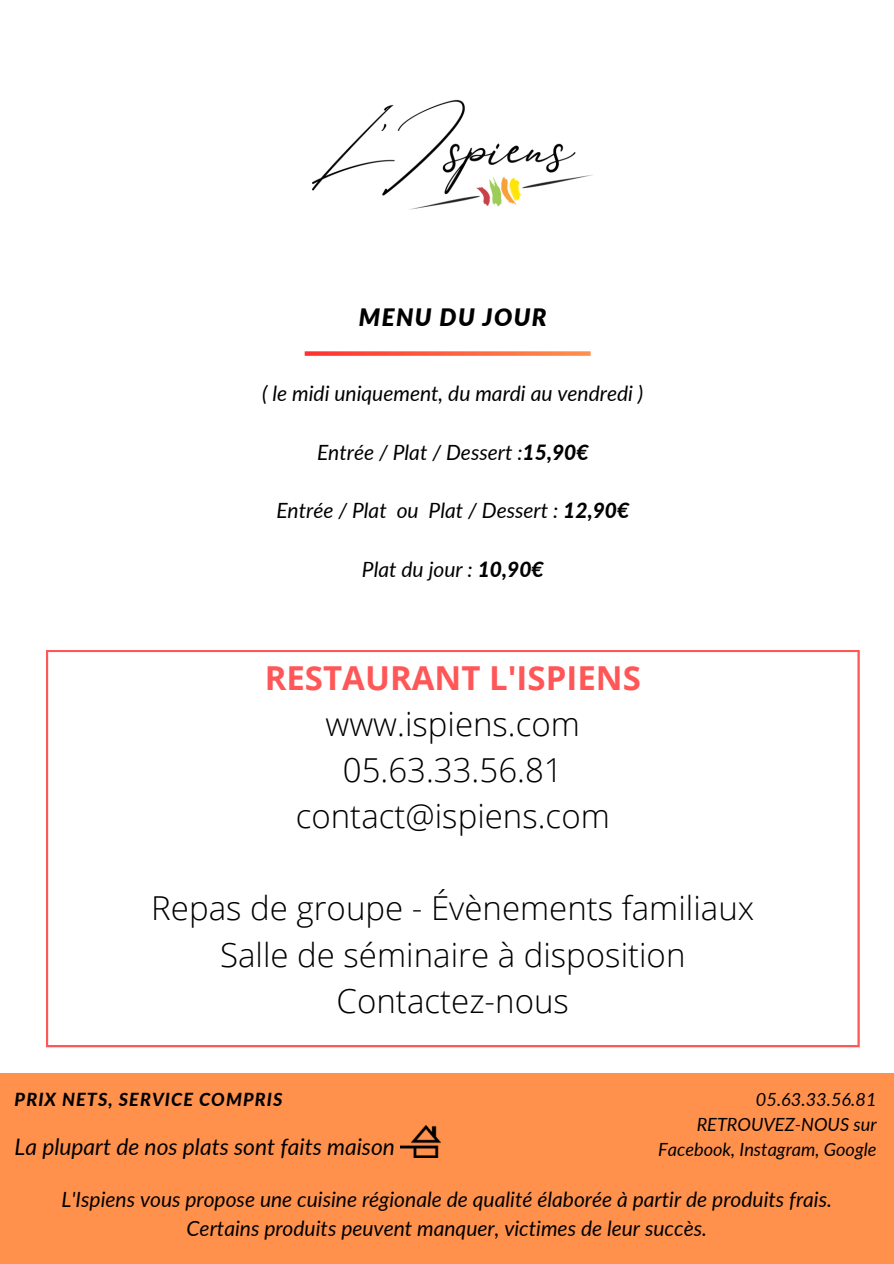
<style>
.page{position:relative;width:894px;height:1264px;background:#fff}
.page>*{position:absolute;margin:0;border:0;box-sizing:border-box;transform-origin:0 0}
.t1{font:300 33px/46.2px "Open Sans";color:#000;text-align:center}
.t2{font:italic 900 24px "Lato";letter-spacing:.06em;color:#000}
.t3{font:italic 22.8px "Lato";color:#000}
.t4{font:italic 21px/29.2px "Lato";color:#000;text-align:center}
.t5{font:italic 18.15px "Lato";color:#000}
.t6{font:italic 800 18px "Lato";letter-spacing:.06em;color:#000}
.s1{font-weight:800}
.s2{font-weight:700;color:#ff5757}
</style>
<div class="page">
<div style="left:0;top:1073px;width:893px;height:190px;background:#ff914d"></div>
<img style="left:313px;top:99px;width:280px;height:111px">
<img style="left:400px;top:1125px;width:41px;height:32px">
<svg style="left:46px;top:650px;width:813px;height:397px"></svg>
<svg style="left:304px;top:351px;width:286px;height:5px"></svg>
<h2 class="t2" style="left:359px;top:302px;width:189px">MENU DU JOUR</h2>
<h4 class="t4" style="left:262px;top:378px;width:382px">( le midi uniquement, du mardi au vendredi )</h4>
<h4 class="t4" style="left:317px;top:437px;width:273px">Entrée / Plat / Dessert :<span class="s1">15,90€</span></h4>
<h4 class="t4" style="left:276px;top:495px;width:354px">Entrée / Plat ou Plat / Dessert : <span class="s1">12,90€</span></h4>
<h4 class="t4" style="left:362px;top:554px;width:183px">Plat du jour : <span class="s1">10,90€</span></h4>
<p class="t1" style="left:264px;top:653px;width:377px"><span class="s2">RESTAURANT L'ISPIENS </span>www.ispiens.com<br>05.63.33.56.81 contact@ispiens.com</p>
<p class="t1" style="left:151px;top:884px;width:604px">Repas de groupe - Évènements familiaux<br>Salle de séminaire à disposition<br>Contactez-nous</p>
<p class="t6" style="left:15px;top:1088px;width:269px">PRIX NETS, SERVICE COMPRIS</p>
<p class="t3" style="left:15px;top:1132px;width:381px">La plupart de nos plats sont faits maison</p>
<h5 class="t5" style="left:755px;top:1088px;width:122px">05.63.33.56.81</h5>
<h3 class="t5" style="left:696px;top:1112px;width:181px">RETROUVEZ-NOUS sur</h3>
<p class="t5" style="left:658px;top:1137px;width:220px">Facebook, Instagram, Google</p>
<h1 class="t4" style="left:61px;top:1183px;width:771px">L'Ispiens vous propose une cuisine régionale de qualité élaborée à partir de produits frais.<br>Certains produits peuvent manquer, victimes de leur succès.</h1>
</div>
